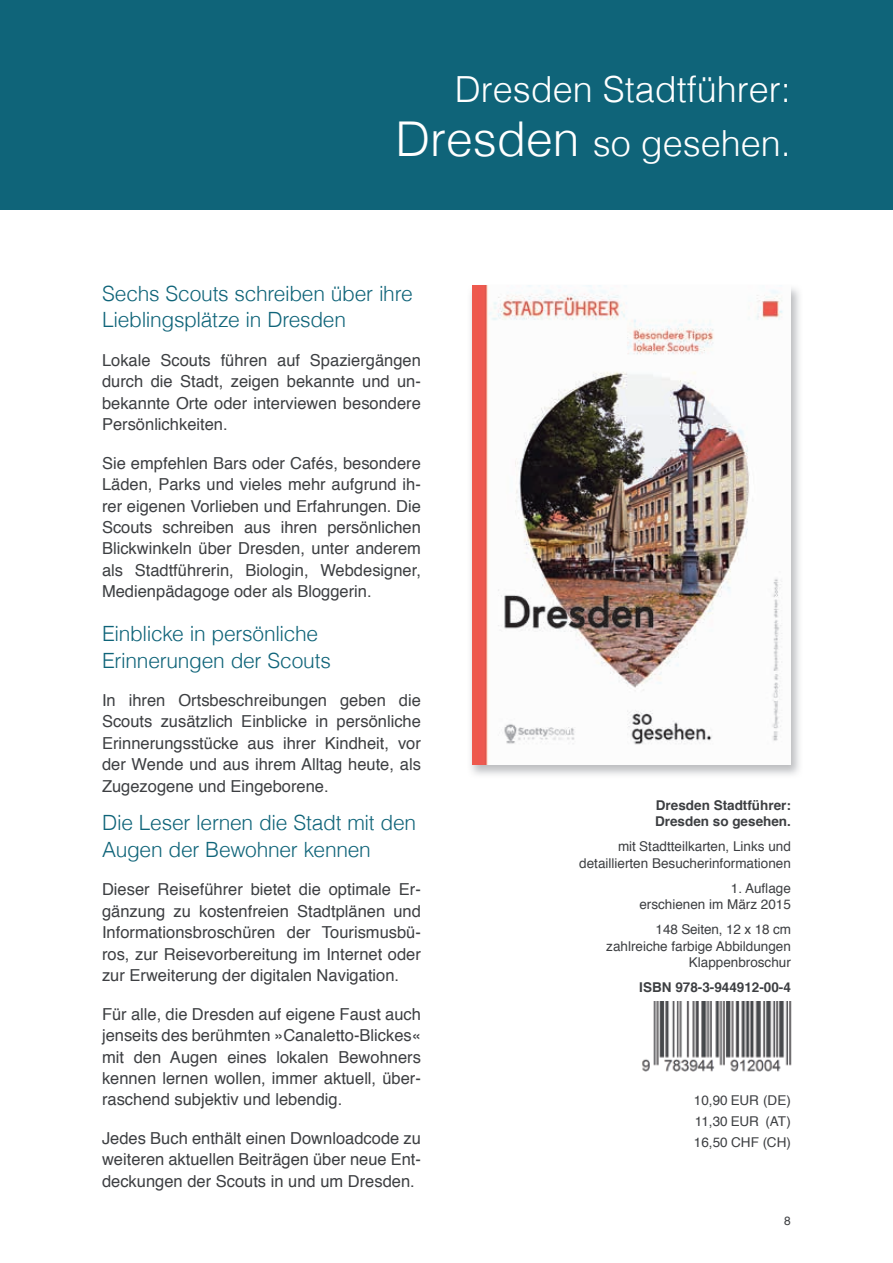
<style>
.page{position:relative;width:893px;height:1263px;background:#fff}
.page>*{position:absolute;margin:0;border:0;box-sizing:border-box;transform-origin:0 0}
.t1{font:300 36px/54px "Helvetica";color:#fff;text-align:right}
.t2{font:300 21px/27px "Helvetica";letter-spacing:-.015em;color:#0f6479}
.t3{font:16.5px/21.5px "Helvetica";color:#3d3f42;text-align:justify}
.t4{font:13.5px/16.5px "Helvetica";color:#3d3f42;text-align:right}
.t5{font:700 13.5px/16.5px "Helvetica";color:#3d3f42}
.t6{font:12px "Helvetica";color:#3d3f42}
.s1{font-size:48px}
</style>
<div class="page">
<div style="left:0;top:0;width:893px;height:209px;background:#0f6479"></div>
<img style="left:471px;top:285px;width:329px;height:490px">
<img style="left:472px;top:286px;width:319px;height:478px">
<img style="left:642px;top:1001px;width:150px;height:71px">
<h1 class="t1" style="left:395px;top:60px;width:397px">Dresden Stadtführer:<br><span class="s1">Dresden</span> so gesehen.</h1>
<p class="t2" style="left:102px;top:279px;width:312px;line-height:26.2px">Sechs Scouts schreiben über ihre<br>Lieblingsplätze in Dresden</p>
<p class="t3" style="left:102px;top:350px;width:320px">Lokale Scouts führen auf Spaziergängen durch die Stadt, zeigen bekannte und un&shy;bekannte Orte oder interviewen besondere Persönlichkeiten.</p>
<p class="t3" style="left:102px;top:453px;width:320px">Sie empfehlen Bars oder Cafés, besondere Läden, Parks und vieles mehr aufgrund ih&shy;rer eigenen Vorlieben und Erfahrungen. Die Scouts schreiben aus ihren persönlichen Blickwinkeln über Dresden, unter anderem als Stadtführerin, Biologin, Webdesigner, Medienpädagoge oder als Bloggerin.</p>
<p class="t2" style="left:102px;top:618px;width:230px">Einblicke in persönliche<br>Erinnerungen der Scouts</p>
<p class="t3" style="left:102px;top:690px;width:320px">In ihren Ortsbeschreibungen geben die Scouts zusätzlich Einblicke in persönliche Erinnerungsstücke aus ihrer Kindheit, vor der Wende und aus ihrem Alltag heute, als Zugezogene und Eingeborene.</p>
<p class="t2" style="left:102px;top:807px;width:316px">Die Leser lernen die Stadt mit den<br>Augen der Bewohner kennen</p>
<p class="t3" style="left:102px;top:879px;width:320px">Dieser Reiseführer bietet die optimale Er&shy;gänzung zu kostenfreien Stadtplänen und Informationsbroschüren der Tourismusbü&shy;ros, zur Reisevorbereitung im Internet oder zur Erweiterung der digitalen Navigation.</p>
<p class="t3" style="left:102px;top:1003px;width:320px">Für alle, die Dresden auf eigene Faust auch jenseits des berühmten »Canaletto-Blickes« mit den Augen eines lokalen Bewohners kennen lernen wollen, immer aktuell, über&shy;raschend subjektiv und lebendig.</p>
<p class="t3" style="left:102px;top:1128px;width:320px">Jedes Buch enthält einen Downloadcode zu weiteren aktuellen Beiträgen über neue Ent&shy;deckungen der Scouts in und um Dresden.</p>
<p class="t5" style="left:655px;top:797px;width:137px">Dresden Stadtführer:<br>Dresden so gesehen.</p>
<p class="t4" style="left:579px;top:838px;width:213px">mit Stadtteilkarten, Links und detaillierten Besucherinformationen</p>
<p class="t4" style="left:639px;top:880px;width:153px">1. Auflage<br>erschienen im März 2015</p>
<p class="t4" style="left:606px;top:921px;width:186px">148 Seiten, 12 x 18 cm zahlreiche farbige Abbildungen<br>Klappenbroschur</p>
<p class="t5" style="left:639px;top:979px;width:153px">ISBN 978-3-944912-00-4</p>
<p class="t4" style="left:694px;top:1090px;width:99px;line-height:20.7px;text-align:left">10,90 EUR (DE)<br>11,30 EUR<br>16,50 CHF (CH)</p>
<p class="t4" style="left:765px;top:1113px;width:27px">(AT)</p>
<p class="t6" style="left:784px;top:1211px;width:8px">8</p>
</div>
